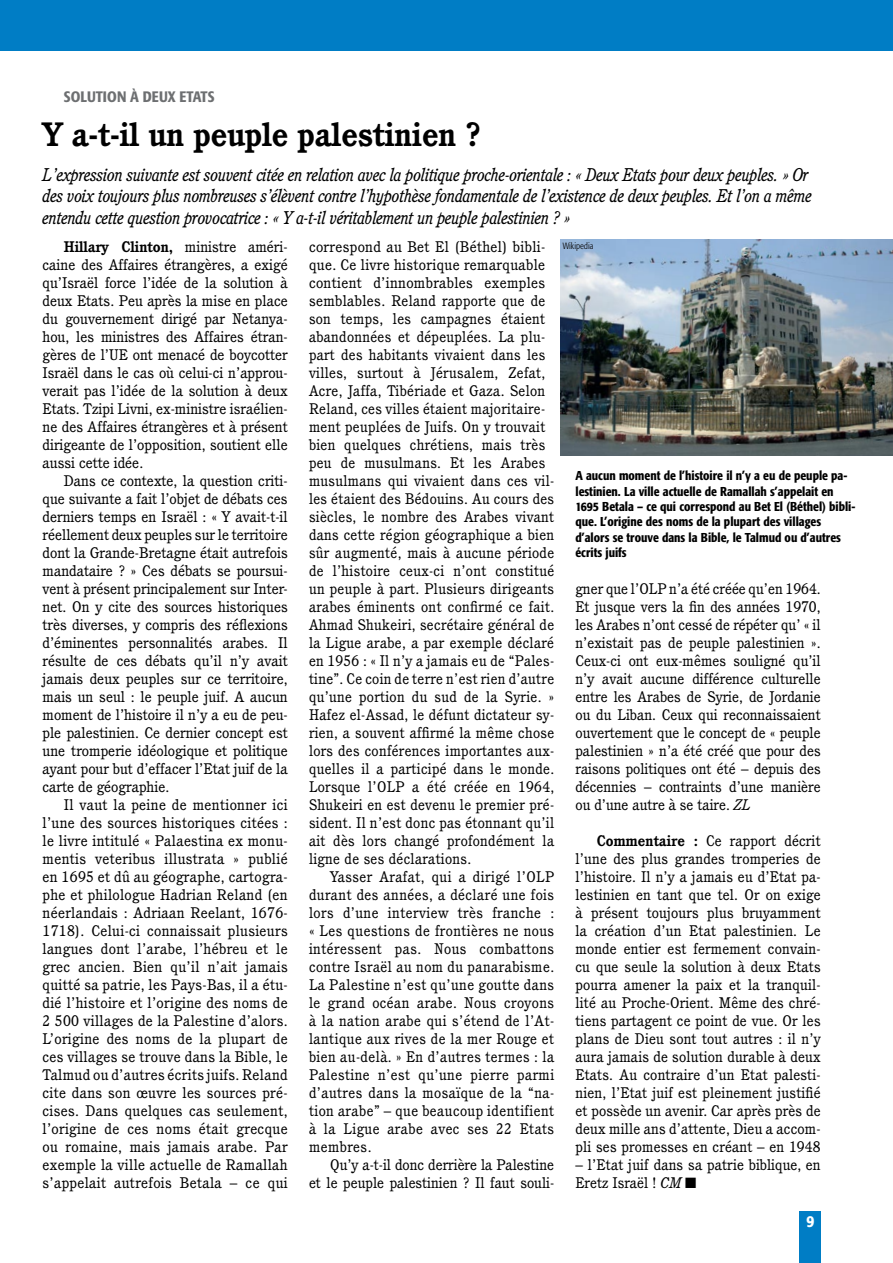
<style>
.page{position:relative;width:893px;height:1263px;background:#fff}
.page>*{position:absolute;margin:0;border:0;box-sizing:border-box;transform-origin:0 0}
.t1{font:700 33px "Cushing";color:#000}
.t2{font:italic 18px/21.6px "Cushing";letter-spacing:-.02em;color:#000;scale:.95 1}
.t3{font:500 condensed 16.5px "Formata";color:#fff}
.t4{font:15px/18px "Cushing";letter-spacing:.02em;color:#000;text-align:justify}
.t5{font:15px/18px "Cushing";color:#000;text-align:right}
.t6{font:500 condensed 15px "Formata";color:#6d6f71}
.t7{font:500 condensed 12.75px/15.3px "Formata";color:#000}
.t8{font:300 condensed 9px "Formata";color:#000}
.s1{font-weight:700}
.s2{font-style:italic}
</style>
<div class="page">
<div style="left:799px;top:1212px;width:22px;height:51px;background:#007dc5"></div>
<div style="left:0;top:0;width:893px;height:50px;background:#007dc5"></div>
<img style="left:560px;top:239px;width:333px;height:216px">
<p class="t6" style="left:64px;top:87px;width:16px">Solution</p>
<p class="t6" style="left:130px;top:87px;width:65px">à deux Etats</p>
<h1 class="t1" style="left:43px;top:115px;width:440px">Y a-t-il un peuple palestinien ?</h1>
<p class="t2" style="left:43px;top:163px;width:812px">L’expression suivante est souvent citée en relation avec la politique proche-orientale : « Deux Etats pour deux peuples. » Or des voix toujours plus nombreuses s’élèvent contre l’hypothèse fondamentale de l’existence de deux peuples. Et l’on a même entendu cette question provocatrice : « Y a-t-il véritablement un peuple palestinien ? »</p>
<p class="t4" style="left:43px;top:238px;width:247px;text-indent:21px"><span class="s1">Hillary Clinton,</span> ministre améri&shy;caine des Affaires étrangères, a exigé qu’Israël force l’idée de la solution à deux Etats. Peu après la mise en place du gouvernement dirigé par Netanya&shy;hou, les ministres des Affaires étran&shy;gères de l’UE ont menacé de boycotter Israël dans le cas où celui-ci n’approu&shy;verait pas l’idée de la solution à deux Etats. Tzipi Livni, ex-ministre israélien&shy;ne des Affaires étrangères et à présent dirigeante de l’opposition, soutient elle aussi cette idée.</p>
<p class="t4" style="left:43px;top:472px;width:247px;text-indent:21px">Dans ce contexte, la question criti&shy;que suivante a fait l’objet de débats ces derniers temps en Israël : « Y avait-t-il réellement deux peuples sur le territoire dont la Grande-Bretagne était autrefois mandataire ? » Ces débats se poursui&shy;vent à présent principalement sur Inter&shy;net. On y cite des sources historiques très diverses, y compris des réflexions d’éminentes personnalités arabes. Il résulte de ces débats qu’il n’y avait jamais deux peuples sur ce territoire, mais un seul : le peuple juif. A aucun moment de l’histoire il n’y a eu de peu&shy;ple palestinien. Ce dernier concept est une tromperie idéologique et politique ayant pour but d’effacer l’Etat juif de la carte de géographie.</p>
<p class="t4" style="left:43px;top:796px;width:247px;text-indent:21px">Il vaut la peine de mentionner ici l’une des sources historiques citées : le livre intitulé « Palaestina ex monu&shy;mentis veteribus illustrata » publié en 1695 et dû au géographe, cartogra&shy;phe et philologue Hadrian Reland (en néerlandais : Adriaan Reelant, 1676- 1718). Celui-ci connaissait plusieurs langues dont l’arabe, l’hébreu et le grec ancien. Bien qu’il n’ait jamais quitté sa patrie, les Pays-Bas, il a étu&shy;dié l’histoire et l’origine des noms de 2 500 villages de la Palestine d’alors.<br>L’origine des noms de la plupart de ces villages se trouve dans la Bible, le Talmud ou d’autres écrits juifs. Reland cite dans son œuvre les sources pré&shy;cises. Dans quelques cas seulement, l’origine de ces noms était grecque ou romaine, mais jamais arabe. Par exemple la ville actuelle de Ramallah s’appelait autrefois Betala – ce qui</p>
<p class="t4" style="left:309px;top:238px;width:247px;text-align:left">correspond au Bet El (Béthel) bibli&shy;que. Ce livre historique remarquable contient d’innombrables exemples semblables. Reland rapporte que de son temps, les campagnes étaient abandonnées et dépeuplées. La plu&shy;part des habitants vivaient dans les villes, surtout à Jérusalem, Zefat, Acre, Jaffa, Tibériade et Gaza. Selon Reland, ces villes étaient majoritaire&shy;ment peuplées de Juifs. On y trouvait bien quelques chrétiens, mais très peu de musulmans. Et les Arabes musulmans qui vivaient dans ces vil&shy;les étaient des Bédouins. Au cours des siècles, le nombre des Arabes vivant dans cette région géographique a bien sûr augmenté, mais à aucune période de l’histoire ceux-ci n’ont constitué un peuple à part. Plusieurs dirigeants arabes éminents ont confirmé ce fait.<br>Ahmad Shukeiri, secrétaire général de la Ligue arabe, a par exemple déclaré en 1956 : « Il n’y a jamais eu de “Pales&shy;tine”. Ce coin de terre n’est rien d’autre qu’une portion du sud de la Syrie. » Hafez el-Assad, le défunt dictateur sy&shy;rien, a souvent affirmé la même chose lors des conférences importantes aux&shy;quelles il a participé dans le monde.<br>Lorsque l’OLP a été créée en 1964, Shukeiri en est devenu le premier pré&shy;sident. Il n’est donc pas étonnant qu’il ait dès lors changé profondément la ligne de ses déclarations.</p>
<p class="t4" style="left:309px;top:868px;width:247px;text-indent:21px">Yasser Arafat, qui a dirigé l’OLP durant des années, a déclaré une fois lors d’une interview très franche : « Les questions de frontières ne nous intéressent pas. Nous combattons contre Israël au nom du panarabisme.<br>La Palestine n’est qu’une goutte dans le grand océan arabe. Nous croyons à la nation arabe qui s’étend de l’At&shy;lantique aux rives de la mer Rouge et bien au-delà. » En d’autres termes : la Palestine n’est qu’une pierre parmi d’autres dans la mosaïque de la “na&shy;tion arabe” – que beaucoup identifient à la Ligue arabe avec ses 22 Etats membres.</p>
<p class="t5" style="left:309px;top:1156px;width:247px">Qu’y a-t-il donc derrière la Palestine<br>et le peuple palestinien ? Il faut souli-</p>
<p class="t8" style="left:563px;top:240px;width:32px">Wikipedia</p>
<p class="t7" style="left:575px;top:468px;width:281px">A aucun moment de l’histoire il n’y a eu de peuple pa&shy;lestinien. La ville actuelle de Ramallah s’appelait en 1695 Betala – ce qui correspond au Bet El (Béthel) bibli&shy;que. L’origine des noms de la plupart des villages d’alors se trouve dans la Bible, le Talmud ou d’autres écrits juifs</p>
<p class="t4" style="left:575px;top:580px;width:247px">gner que l’OLP n’a été créée qu’en 1964.<br>Et jusque vers la fin des années 1970, les Arabes n’ont cessé de répéter qu’ « il n’existait pas de peuple palestinien ».<br>Ceux-ci ont eux-mêmes souligné qu’il n’y avait aucune différence culturelle entre les Arabes de Syrie, de Jordanie ou du Liban. Ceux qui reconnaissaient ouvertement que le concept de « peuple palestinien » n’a été créé que pour des raisons politiques ont été – depuis des décennies – contraints d’une manière ou d’une autre à se taire. <span class="s2">ZL</span></p>
<p class="t4" style="left:575px;top:832px;width:247px;text-indent:21px"><span class="s1">Commentaire :</span> Ce rapport décrit l’une des plus grandes tromperies de l’histoire. Il n’y a jamais eu d’Etat pa&shy;lestinien en tant que tel. Or on exige à présent toujours plus bruyamment la création d’un Etat palestinien. Le monde entier est fermement convain&shy;cu que seule la solution à deux Etats pourra amener la paix et la tranquil&shy;lité au Proche-Orient. Même des chré&shy;tiens partagent ce point de vue. Or les plans de Dieu sont tout autres : il n’y aura jamais de solution durable à deux Etats. Au contraire d’un Etat palesti&shy;nien, l’Etat juif est pleinement justifié et possède un avenir. Car après près de deux mille ans d’attente, Dieu a accom&shy;pli ses promesses en créant – en 1948</p>
<p class="t5" style="left:575px;top:1156px;width:247px;text-align:left">– l’Etat juif dans sa patrie biblique, en<br>Eretz Israël ! <span class="s2">CM</span> ■</p>
<p class="t3" style="left:806px;top:1211px;width:9px">9</p>
</div>
